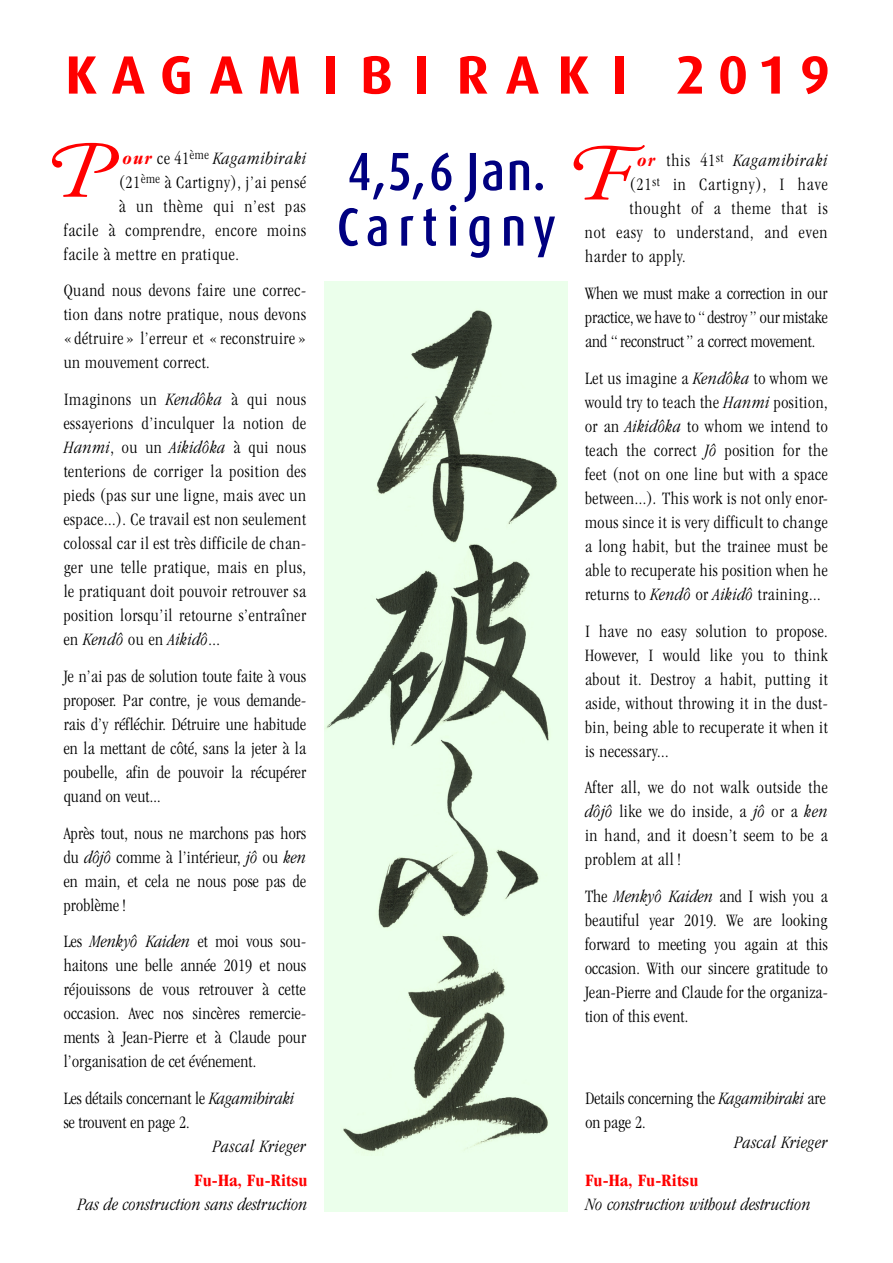
<style>
.page{position:relative;width:893px;height:1263px;background:#fff}
.page>*{position:absolute;margin:0;border:0;box-sizing:border-box;transform-origin:0 0}
.t1{font:italic 79.5px "Adobe Garamond Pro";color:#f00;scale:1.14 1}
.t2{font:500 54px/55.5px "Dax Condensed";letter-spacing:.14em;color:#000080}
.t3{font:700 54px "Dax";letter-spacing:.31em;color:#f00}
.t4{font:300 condensed 18px/24px "Garamond";letter-spacing:.03em;color:#000;text-align:justify}
.t5{font:300 condensed 18px/24px "Garamond";color:#000}
.t6{font:300 condensed 18px "Garamond";letter-spacing:.05em;color:#000}
.t7{font:italic 300 condensed 18px "Garamond";letter-spacing:.01em;color:#000}
.t8{font:700 condensed 18px "Garamond";letter-spacing:.01em;color:#f00}
.t9{font:italic 300 condensed 18px "Garamond";letter-spacing:.03em;color:#000}
.t10{font:italic 300 condensed 18px "Garamond";letter-spacing:.045em;color:#000}
.t11{font:italic 300 condensed 18px "Garamond";letter-spacing:.04em;color:#000}
.s1{font-weight:700;color:#f00}
.s2{font-style:normal}
.s3{font-style:italic}
.s4{font-style:normal;color:#fff}
.s5{color:#fff}
</style>
<div class="page">
<div style="left:325px;top:281px;width:243px;height:930px;background:#ebffeb"></div>
<img style="left:325px;top:310px;width:233px;height:842px">
<h2 class="t3" style="left:65px;top:44px;width:766px">KAGAMIBI RAKI 2019</h2>
<h1 class="t1" style="left:40px;top:124px;width:64px">P</h1>
<p class="t11" style="left:123px;top:148px;width:185px"><span class="s1">our</span> <span class="s2">ce 41</span><sup>ème</sup> Kagamibiraki</p>
<p class="t4" style="left:119px;top:170px;width:189px">(21<sup>ème</sup> à Cartigny), j’ai pensé</p>
<p class="t4" style="left:119px;top:194px;width:189px">à un thème qui n’est pas</p>
<p class="t4" style="left:64px;top:218px;width:244px">facile à comprendre, encore moins</p>
<p class="t4" style="left:64px;top:242px;width:177px">facile à mettre en pratique.</p>
<p class="t4" style="left:64px;top:279px;width:244px">Quand nous devons faire une correc&shy;tion dans notre pratique, nous devons « détruire » l’erreur et « reconstruire » un mouvement correct.</p>
<p class="t4" style="left:64px;top:388px;width:244px">Imaginons un <span class="s3">Kendôka</span> à qui nous essayerions d’inculquer la notion de <span class="s3">Hanmi</span>, ou un <span class="s3">Aikidôka</span> à qui nous tenterions de corriger la position des pieds (pas sur une ligne, mais avec un espace...). Ce travail est non seulement colossal car il est très difficile de chan&shy;ger une telle pratique, mais en plus, le pratiquant doit pouvoir retrouver sa position lorsqu’il retourne s’entraîner en <span class="s3">Kendô</span> ou en <span class="s3">Aikidô</span>...</p>
<p class="t4" style="left:64px;top:664px;width:244px">Je n’ai pas de solution toute faite à vous proposer. Par contre, je vous demande&shy;rais d’y réfléchir. Détruire une habitude en la mettant de côté, sans la jeter à la poubelle, afin de pouvoir la récupérer quand on veut...</p>
<p class="t4" style="left:64px;top:821px;width:244px">Après tout, nous ne marchons pas hors du <span class="s3">dôjô</span> comme à l’intérieur, <span class="s3">jô</span> ou <span class="s3">ken </span>en main, et cela ne nous pose pas de problème!</p>
<p class="t4" style="left:64px;top:930px;width:244px">Les <span class="s3">Menkyô Kaiden</span> et moi vous sou&shy;haitons une belle année 2019 et nous réjouissons de vous retrouver à cette occasion. Avec nos sincères remercie&shy;ments à Jean-Pierre et à Claude pour l’organisation de cet événement.</p>
<p class="t5" style="left:64px;top:1086px;width:232px">Les détails concernant le <span class="s3">Kagamibiraki </span>se trouvent en page 2.</p>
<p class="t9" style="left:213px;top:1137px;width:95px">Pascal Krieger</p>
<p class="t8" style="left:195px;top:1170px;width:114px">Fu-Ha, Fu-Ritsu</p>
<p class="t7" style="left:78px;top:1195px;width:231px">Pas de construction sans destruction</p>
<h1 class="t1" style="left:561px;top:127px;width:61px">F</h1>
<h2 class="t2" style="left:337px;top:144px;width:221px">4,5,6 Jan.<br>Cartigny</h2>
<p class="t10" style="left:630px;top:151px;width:199px"><span class="s4">a</span><span class="s1">or</span> <span class="s2">this 41</span><sup>st</sup> Kagamibiraki</p>
<p class="t6" style="left:630px;top:175px;width:199px">(21<sup>st</sup> in Cartigny), I have</p>
<p class="t6" style="left:630px;top:199px;width:200px">thought of a theme that is</p>
<p class="t6" style="left:561px;top:223px;width:268px"><span class="s5">vvii</span>not easy to understand, and even</p>
<p class="t4" style="left:585px;top:245px;width:102px">harder to apply.</p>
<p class="t4" style="left:585px;top:282px;width:244px">When we must make a correction in our practice, we have to “destroy” our mistake and “reconstruct” a correct movement.</p>
<p class="t4" style="left:585px;top:366px;width:244px">Let us imagine a <span class="s3">Kendôka</span> to whom we would try to teach the <span class="s3">Hanmi</span> position, or an <span class="s3">Aikidôka</span> to whom we intend to teach the correct <span class="s3">Jô</span> position for the feet (not on one line but with a space between...)<span class="s3">.</span> This work is not only enor&shy;mous since it is very difficult to change a long habit, but the trainee must be able to recuperate his position when he returns to <span class="s3">Kendô</span> or <span class="s3">Aikidô</span> training...</p>
<p class="t4" style="left:585px;top:619px;width:244px">I have no easy solution to propose.<br>However, I would like you to think about it. Destroy a habit, putting it aside, without throwing it in the dust&shy;bin, being able to recuperate it when it is necessary...</p>
<p class="t4" style="left:585px;top:776px;width:244px">After all, we do not walk outside the <span class="s3">dôjô</span> like we do inside, a <span class="s3">jô</span> or a <span class="s3">ken </span>in hand, and it doesn’t seem to be a problem at all !</p>
<p class="t4" style="left:585px;top:884px;width:244px">The <span class="s3">Menkyô Kaiden</span> and I wish you a beautiful year 2019. We are looking forward to meeting you again at this occasion. With our sincere gratitude to Jean-Pierre and Claude for the organiza&shy;tion of this event.</p>
<p class="t5" style="left:585px;top:1086px;width:242px">Details concerning the <span class="s3">Kagamibiraki</span> are on page 2.</p>
<p class="t9" style="left:734px;top:1133px;width:95px">Pascal Krieger</p>
<p class="t8" style="left:585px;top:1170px;width:114px">Fu-Ha, Fu-Ritsu</p>
<p class="t7" style="left:585px;top:1195px;width:227px">No construction without destruction</p>
</div>
